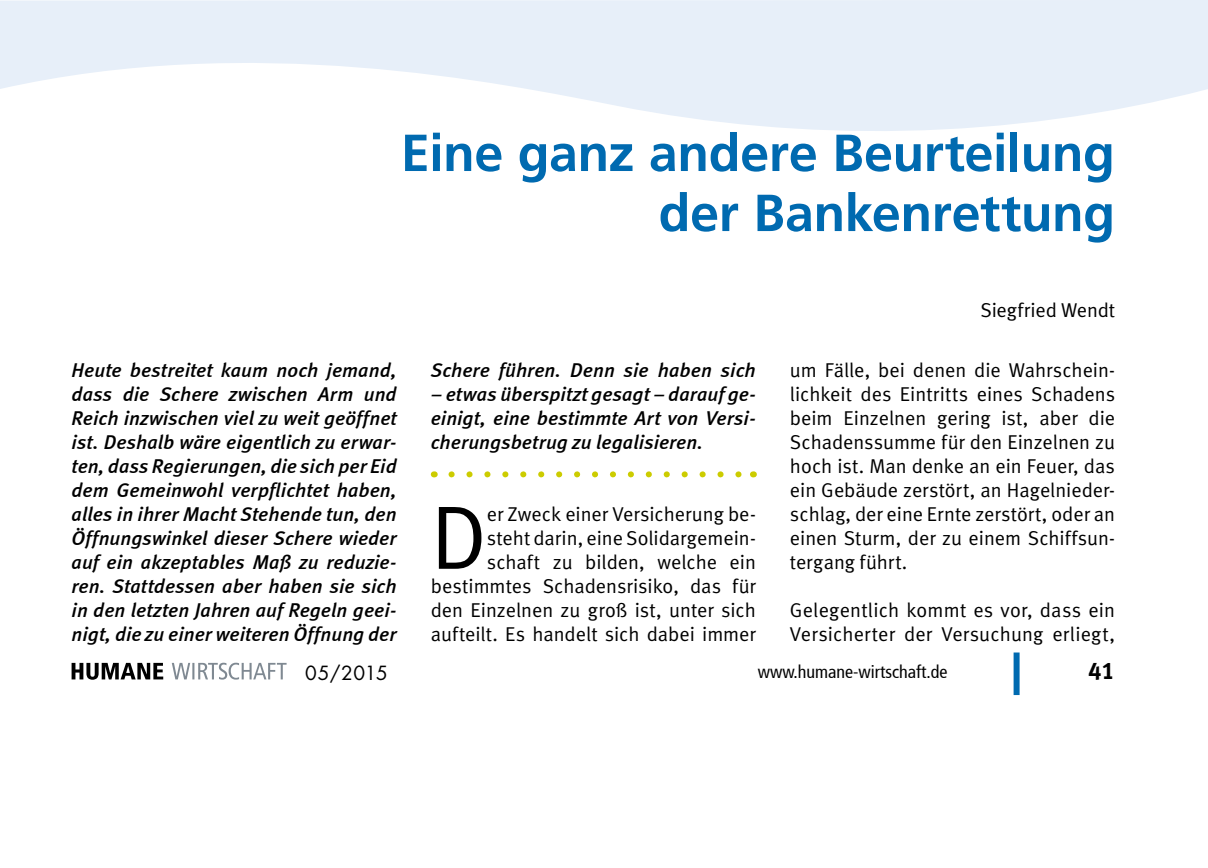
<style>
.page{position:relative;width:1208px;height:868px;background:#fff}
.page>*{position:absolute;margin:0;border:0;box-sizing:border-box;transform-origin:0 0}
.Fließtext_Meta_Norma{font:90px "Meta Normal";color:#000}
.Headline_1{font:700 52px/60px "Frutiger 65";letter-spacing:-.01em;color:#006ab0;text-align:right}
.t1{font:24px "Meta Bold LF";color:#000}
.Fließtext_Meta_Norma-2{font:20px/24px "Meta Normal";color:#000;text-align:right}
.Einleitungstext{font:italic 500 20px/24px "Meta";color:#000;text-align:justify}
.Autor{font:20px "Meta Normal";letter-spacing:-.005em;color:#000}
.t2{font:19px "Futura";letter-spacing:.01em;color:#000}
.t3{font:condensed 18px "Frutiger 57";color:#000}
</style>
<div class="page">
<div style="left:1013px;top:652px;width:6px;height:43px;background:#006ab0"></div>
<svg style="left:72px;top:662px;width:91px;height:17px"></svg>
<svg style="left:172px;top:662px;width:114px;height:17px"></svg>
<svg style="left:451px;top:471px;width:291px;height:6px"></svg>
<svg style="left:0;top:0;width:1208px;height:131px;fill:#e7eff9"></svg>
<p class="Headline_1" style="left:401px;top:123px;width:716px">Eine ganz andere Beurteilung der Bankenrettung</p>
<p class="Einleitungstext" style="left:72px;top:357px;width:327px">Heute bestreitet kaum noch jemand, dass die Schere zwischen Arm und Reich inzwischen viel zu weit geöffnet ist. Deshalb wäre eigentlich zu erwar&shy;ten, dass Regierungen, die sich per Eid dem Gemeinwohl verpflichtet haben, alles in ihrer Macht Stehende tun, den Öffnungswinkel dieser Schere wieder auf ein akzeptables Maß zu reduzie&shy;ren. Stattdessen aber haben sie sich in den letzten Jahren auf Regeln geei&shy;nigt, die zu einer weiteren Öffnung der</p>
<p class="Einleitungstext" style="left:431px;top:357px;width:326px">Schere führen. Denn sie haben sich</p>
<p class="Einleitungstext" style="left:431px;top:381px;width:327px">– etwas überspitzt gesagt – darauf ge&shy;einigt, eine bestimmte Art von Versi&shy;cherungsbetrug zu legalisieren.</p>
<p class="Fließtext_Meta_Norma-2" style="left:431px;top:501px;width:327px">er Zweck einer Versicherung be-<br>steht darin, eine Solidargemein&shy;schaft zu bilden, welche ein bestimmtes Schadensrisiko, das für den Einzelnen zu groß ist, unter sich aufteilt. Es handelt sich dabei immer</p>
<p class="Fließtext_Meta_Norma" style="left:431px;top:485px;width:58px">D</p>
<p class="Autor" style="left:980px;top:298px;width:136px">Siegfried Wendt</p>
<p class="Fließtext_Meta_Norma-2" style="left:790px;top:357px;width:327px;text-align:justify">um Fälle, bei denen die Wahrschein&shy;lichkeit des Eintritts eines Schadens beim Einzelnen gering ist, aber die Schadenssumme für den Einzelnen zu hoch ist. Man denke an ein Feuer, das ein Gebäude zerstört, an Hagelnieder&shy;schlag, der eine Ernte zerstört, oder an einen Sturm, der zu einem Schiffsun&shy;tergang führt.</p>
<p class="Fließtext_Meta_Norma-2" style="left:790px;top:597px;width:327px;text-align:left">Gelegentlich kommt es vor, dass ein<br>Versicherter der Versuchung erliegt,</p>
<p class="t2" style="left:305px;top:660px;width:84px">05/2015</p>
<p class="t3" style="left:758px;top:661px;width:191px">www.humane-wirtschaft.de</p>
<p class="t1" style="left:1088px;top:656px;width:28px">41</p>
</div>
